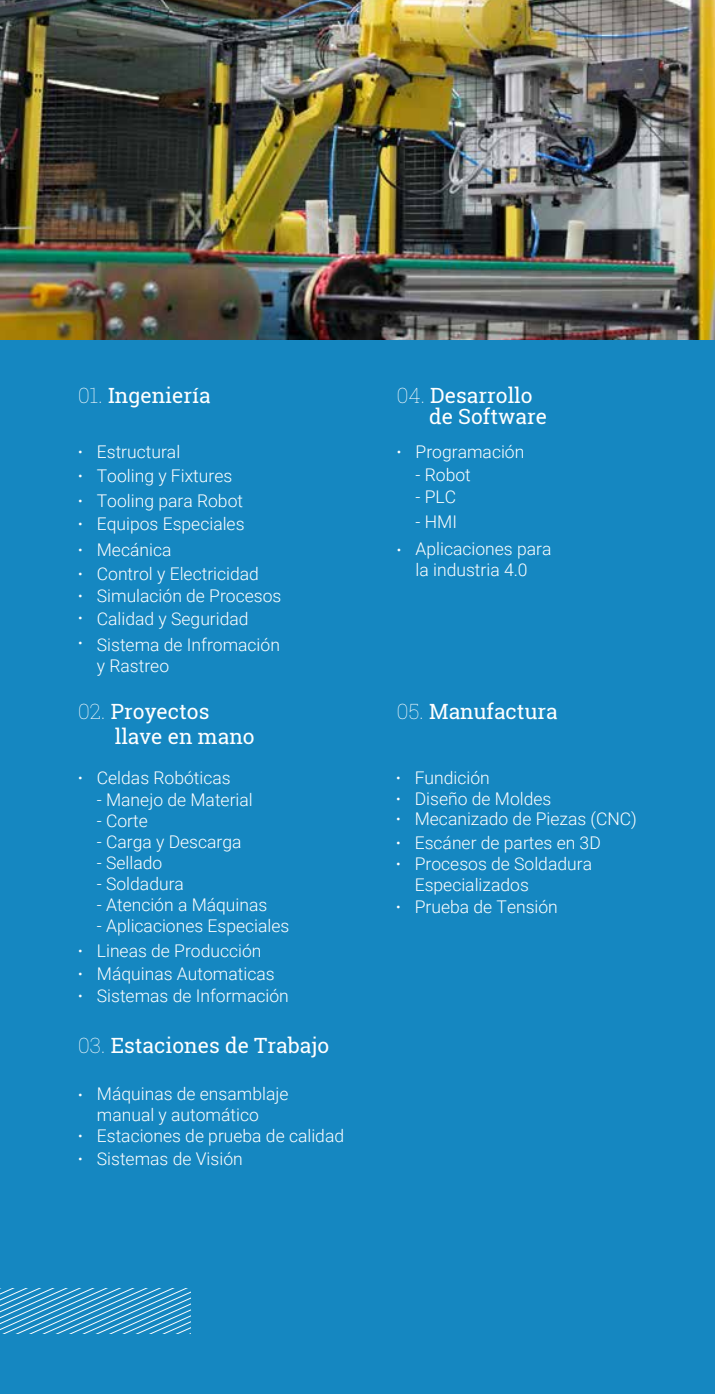
<style>
.page{position:relative;width:715px;height:1394px;background:#fff}
.page>*{position:absolute;margin:0;border:0;box-sizing:border-box;transform-origin:0 0}
.t1{font:21px/24.5px "Roboto Slab";color:#fff}
.t2{font:300 17.5px/24.2px "Roboto";color:#fff}
.t3{font:300 14px/22.8px "Roboto";color:#fff}
.s1{font-weight:100}
</style>
<div class="page">
<div style="left:0;top:338px;width:714px;height:1056px;background:#1587c1"></div>
<svg style="left:0;top:1288px;width:190px;height:46px"></svg>
<img style="left:0;top:0;width:714px;height:339px">
<p class="t1" style="left:78px;top:383px;width:134px"><span class="s1">01.</span> Ingeniería</p>
<p class="t2" style="left:97px;top:439px;width:149px">Estructural<br>Tooling y Fixtures<br>Tooling para Robot<br>Equipos Especiales</p>
<p class="t2" style="left:97px;top:537px;width:163px">Mecánica<br>Control y Electricidad</p>
<p class="t2" style="left:97px;top:584px;width:186px;line-height:22.2px">Simulación de Procesos<br>Calidad y Seguridad</p>
<p class="t2" style="left:97px;top:633px;width:184px;line-height:21px">Sistema de Infromación y Rastreo</p>
<p class="t3" style="left:78px;top:439px;width:6px;line-height:24.7px;text-align:justify">• • •</p>
<p class="t3" style="left:78px;top:511px;width:6px;line-height:25.7px">• •</p>
<p class="t3" style="left:78px;top:562px;width:6px">•</p>
<p class="t3" style="left:78px;top:585px;width:6px;line-height:22.2px">• •</p>
<p class="t3" style="left:78px;top:631px;width:6px">•</p>
<p class="t1" style="left:115px;top:699px;width:141px;text-indent:-37px"><span class="s1">02.</span> Proyectos llave en mano</p>
<p class="t2" style="left:97px;top:765px;width:135px">Celdas Robóticas</p>
<p class="t2" style="left:97px;top:787px;width:157px">- Manejo de Material</p>
<p class="t2" style="left:97px;top:808px;width:52px">- Corte</p>
<p class="t2" style="left:97px;top:829px;width:146px">- Carga y Descarga</p>
<p class="t2" style="left:97px;top:850px;width:67px">- Sellado</p>
<p class="t2" style="left:97px;top:871px;width:89px">- Soldadura</p>
<p class="t2" style="left:97px;top:892px;width:172px">- Atención a Máquinas</p>
<p class="t2" style="left:97px;top:913px;width:194px">- Aplicaciones Especiales<br>Lineas de Producción</p>
<p class="t2" style="left:97px;top:961px;width:193px;line-height:22.8px">Máquinas Automaticas<br>Sistemas de Información</p>
<p class="t3" style="left:78px;top:766px;width:6px">•</p>
<p class="t3" style="left:78px;top:939px;width:6px;text-align:justify">• • •</p>
<p class="t1" style="left:78px;top:1033px;width:252px"><span class="s1">03.</span> Estaciones de Trabajo</p>
<p class="t2" style="left:97px;top:1083px;width:248px;line-height:21px">Máquinas de ensamblaje manual y automático<br>Estaciones de prueba de calidad</p>
<p class="t2" style="left:97px;top:1146px;width:147px">Sistemas de Visión</p>
<p class="t3" style="left:78px;top:1083px;width:6px">•</p>
<p class="t3" style="left:78px;top:1124px;width:6px">• •</p>
<p class="t1" style="left:429px;top:385px;width:119px;line-height:20.8px;text-indent:-32px"><span class="s1">04.</span> Desarrollo de Software</p>
<p class="t2" style="left:415px;top:439px;width:110px">Programación</p>
<p class="t2" style="left:415px;top:462px;width:57px">- Robot</p>
<p class="t2" style="left:415px;top:484px;width:42px">- PLC</p>
<p class="t2" style="left:415px;top:508px;width:137px;line-height:26.9px">- HMI<br>Aplicaciones para</p>
<p class="t2" style="left:415px;top:557px;width:113px">la industria 4.0</p>
<p class="t3" style="left:396px;top:440px;width:6px">•</p>
<p class="t3" style="left:396px;top:538px;width:6px">•</p>
<p class="t1" style="left:396px;top:699px;width:162px"><span class="s1">05.</span> Manufactura</p>
<p class="t3" style="left:395px;top:766px;width:6px">•</p>
<p class="t3" style="left:395px;top:787px;width:6px">•</p>
<p class="t3" style="left:395px;top:807px;width:6px">•</p>
<p class="t3" style="left:395px;top:831px;width:6px">•</p>
<p class="t3" style="left:395px;top:852px;width:6px">•</p>
<p class="t3" style="left:395px;top:895px;width:6px">•</p>
<p class="t2" style="left:414px;top:767px;width:223px;line-height:20.5px">Fundición<br>Diseño de Moldes<br>Mecanizado de Piezas (CNC)</p>
<p class="t2" style="left:414px;top:831px;width:187px;line-height:21.3px">Escáner de partes en 3D<br>Procesos de Soldadura<br>Especializados<br>Prueba de Tensión</p>
</div>
